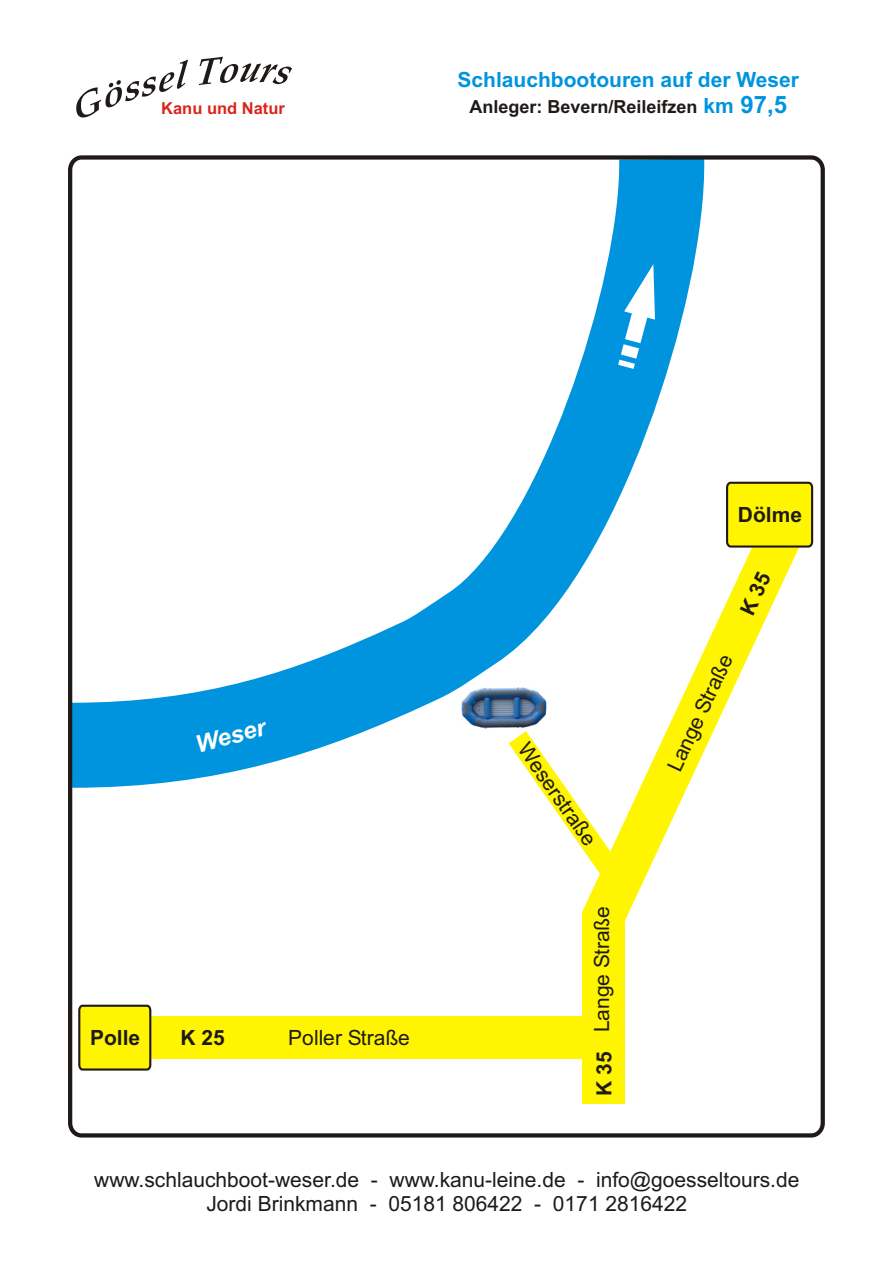
<style>
.page{position:relative;width:894px;height:1263px;background:#fff}
.page>*{position:absolute;margin:0;border:0;box-sizing:border-box;transform-origin:0 0}
.t1{font:21px/23.4px "Arial";color:#1f1a17;text-align:center}
.t2{font:700 21px "Arial";color:#0094de}
.t3{font:700 21px "Arial";color:#1f1a17}
.t4{font:700 18px "Arial";color:#1f1a17}
.t5{font:700 16.5px "Arial";color:#d9261c}
.s1{font-size:21px;color:#0094de}
.s2{font-size:24px;color:#0094de}
</style>
<div class="page">
<svg style="left:179px;top:57px;width:113px;height:15px"></svg>
<svg style="left:582px;top:549px;width:217px;height:382px"></svg>
<div style="left:106px;top:1016px;width:511px;height:43px;background:#fff500"></div>
<div style="left:583px;top:912px;width:42px;height:192px;background:#fff500"></div>
<svg style="left:73px;top:72px;width:672px;height:758px"></svg>
<svg style="left:509px;top:731px;width:110px;height:145px"></svg>
<svg style="left:618px;top:264px;width:37px;height:105px"></svg>
<div style="left:68px;top:155px;width:757px;height:983px;border:4px solid #1f1a17;border-radius:12px"></div>
<svg style="left:78px;top:1004px;width:74px;height:67px"></svg>
<svg style="left:725px;top:481px;width:89px;height:68px;background:#e8de0d"></svg>
<svg style="left:740px;top:571px;width:31px;height:45px"></svg>
<div style="left:196px;top:722px;width:73px;height:30px;background:#0094de"></div>
<p class="t5" style="left:161px;top:102px;width:125px">Kanu und Natur</p>
<p class="t2" style="left:458px;top:71px;width:343px">Schlauchbootouren auf der Weser</p>
<p class="t4" style="left:469px;top:100px;width:319px">Anleger: Bevern/Reileifzen <span class="s1">km</span> <span class="s2">97,5</span></p>
<p class="t3" style="left:90px;top:1030px;width:52px">Polle</p>
<p class="t3" style="left:181px;top:1030px;width:46px">K 25</p>
<p class="t1" style="left:288px;top:1028px;width:123px">Poller Straße</p>
<p class="t1" style="left:531px;top:739px;width:121px;rotate:55deg">We e tra e</p>
<p class="t1" style="left:549px;top:765px;width:79px;rotate:55deg">srs ß</p>
<p class="t1" style="left:592px;top:1032px;width:128px;rotate:-90deg">Lange Straße</p>
<p class="t3" style="left:596px;top:1096px;width:46px;rotate:-90deg">K 35</p>
<p class="t3" style="left:738px;top:507px;width:66px">Dölme</p>
<p class="t1" style="left:664px;top:766px;width:128px;rotate:-65deg">Lange Straße</p>
<p class="t1" style="left:94px;top:1170px;width:707px">www.schlauchboot-weser.de - www.kanu-leine.de - info@goesseltours.de<br>Jordi Brinkmann - 05181 806422 - 0171 2816422</p>
</div>
